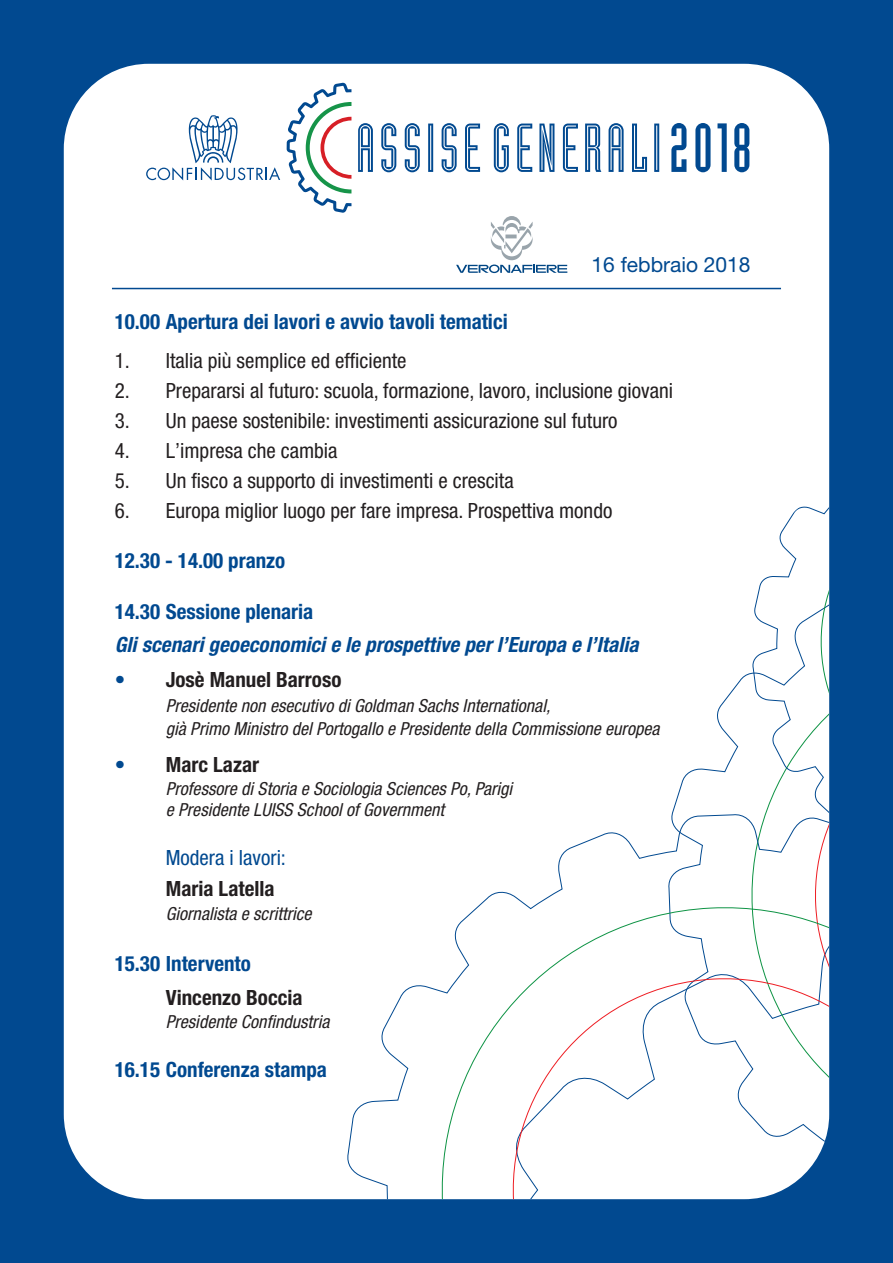
<style>
.page{position:relative;width:893px;height:1263px;background:#014990}
.page>*{position:absolute;margin:0;border:0;box-sizing:border-box;transform-origin:0 0}
.t1{font:condensed 21px "Helvetica Neue";color:#231f20}
.t2{font:700 condensed 21px "Helvetica Neue";color:#014990}
.t3{font:italic 700 condensed 21px "Helvetica Neue";color:#014990}
.t4{font:700 condensed 21px "Helvetica Neue";color:#231f20}
.t5{font:21px "Helvetica Neue";color:#014990}
.t6{font:condensed 21px "Helvetica Neue";color:#014990}
.t7{font:italic condensed 18px/23.1px "Helvetica Neue";color:#231f20}
.s1{font-weight:400;color:#014990}
</style>
<div class="page">
<div style="left:64px;top:64px;width:765px;height:1135px;background:#fff;border-radius:85px"></div>
<svg style="left:347px;top:814px;width:398px;height:385px"></svg>
<svg style="left:434px;top:900px;width:311px;height:299px"></svg>
<svg style="left:507px;top:973px;width:312px;height:226px"></svg>
<svg style="left:745px;top:506px;width:84px;height:649px"></svg>
<svg style="left:146px;top:115px;width:134px;height:65px"></svg>
<svg style="left:358px;top:123px;width:15px;height:49px"></svg>
<svg style="left:381px;top:123px;width:15px;height:49px"></svg>
<svg style="left:405px;top:123px;width:15px;height:49px"></svg>
<svg style="left:428px;top:124px;width:5px;height:48px"></svg>
<svg style="left:442px;top:123px;width:15px;height:49px"></svg>
<svg style="left:465px;top:124px;width:15px;height:48px"></svg>
<svg style="left:494px;top:123px;width:15px;height:49px"></svg>
<svg style="left:517px;top:124px;width:15px;height:48px"></svg>
<svg style="left:539px;top:124px;width:15px;height:48px"></svg>
<svg style="left:563px;top:124px;width:15px;height:48px"></svg>
<svg style="left:585px;top:124px;width:16px;height:48px"></svg>
<svg style="left:609px;top:123px;width:15px;height:49px"></svg>
<svg style="left:632px;top:124px;width:15px;height:48px"></svg>
<svg style="left:654px;top:124px;width:5px;height:48px"></svg>
<svg style="left:671px;top:123px;width:15px;height:49px"></svg>
<svg style="left:695px;top:123px;width:15px;height:49px"></svg>
<svg style="left:717px;top:123px;width:10px;height:49px"></svg>
<svg style="left:734px;top:123px;width:15px;height:49px"></svg>
<svg style="left:287px;top:82px;width:64px;height:131px"></svg>
<svg style="left:456px;top:216px;width:111px;height:57px"></svg>
<hr style="left:112px;top:288px;width:669px;height:1px;background:#014990">
<p class="t5" style="left:591px;top:252px;width:161px">16 febbraio 2018</p>
<p class="t2" style="left:115px;top:314px;width:394px">10.00 Apertura dei lavori e avvio tavoli tematici</p>
<p class="t1" style="left:115px;top:353px;width:293px">1. Italia più semplice ed efficiente</p>
<p class="t1" style="left:115px;top:383px;width:560px">2. Prepararsi al futuro: scuola, formazione, lavoro, inclusione giovani</p>
<p class="t1" style="left:115px;top:413px;width:504px">3. Un paese sostenibile: investimenti assicurazione sul futuro</p>
<p class="t1" style="left:115px;top:443px;width:224px">4. L’impresa che cambia</p>
<p class="t1" style="left:115px;top:473px;width:400px">5. Un fisco a supporto di investimenti e crescita</p>
<p class="t1" style="left:115px;top:503px;width:499px">6. Europa miglior luogo per fare impresa. Prospettiva mondo</p>
<p class="t2" style="left:115px;top:553px;width:172px">12.30 - 14.00 pranzo</p>
<p class="t2" style="left:115px;top:603px;width:200px">14.30 Sessione plenaria</p>
<p class="t3" style="left:115px;top:637px;width:529px">Gliscenarigeoeconomicie le prospettive perl’Europa e l’Italia</p>
<p class="t4" style="left:115px;top:667px;width:228px"><span class="s1">•</span> Josè Manuel Barroso</p>
<p class="t7" style="left:166px;top:695px;width:498px">Presidente non esecutivo diGoldman Sachs International,<br>già Primo Ministro delPortogallo e Presidente della Commissione europea</p>
<p class="t4" style="left:115px;top:752px;width:146px"><span class="s1">•</span> Marc Lazar</p>
<p class="t7" style="left:166px;top:779px;width:351px;line-height:21.6px">Professore diStoria e Sociologia Sciences Po,Parigi e Presidente LUISS Schoolof Government</p>
<p class="t6" style="left:166px;top:850px;width:122px">Modera i lavori:</p>
<p class="t4" style="left:166px;top:876px;width:110px">Maria Latella</p>
<p class="t7" style="left:166px;top:904px;width:151px">Giornalista e scrittrice</p>
<p class="t2" style="left:115px;top:955px;width:138px">15.30 Intervento</p>
<p class="t4" style="left:166px;top:986px;width:138px">Vincenzo Boccia</p>
<p class="t7" style="left:166px;top:1011px;width:168px">Presidente Confindustria</p>
<p class="t2" style="left:115px;top:1062px;width:214px">16.15 Conferenza stampa</p>
</div>
